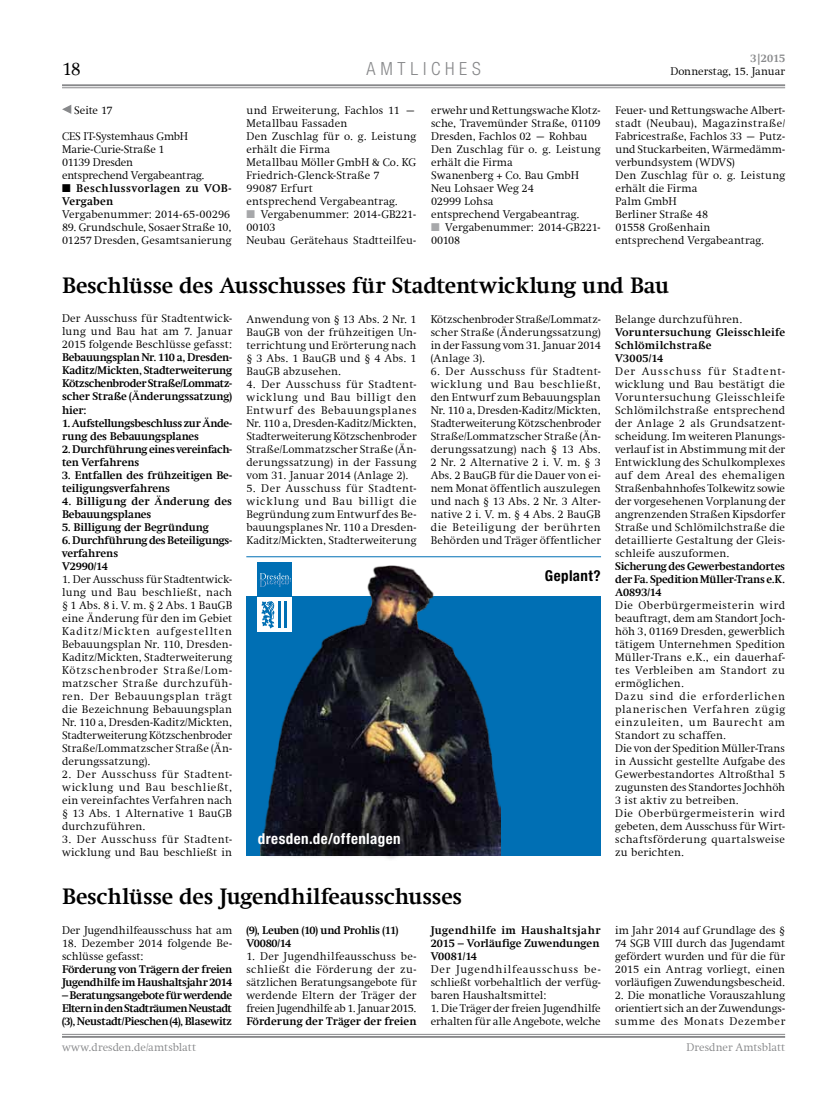
<style>
.page{position:relative;width:833px;height:1117px;background:#fff}
.page>*{position:absolute;margin:0;border:0;box-sizing:border-box;transform-origin:0 0}
.t1{font:700 22.5px "Swift Com";letter-spacing:-.01em;color:#000}
.t2{font:300 18.75px "Swift Com";color:#000}
.t3{font:300 condensed 18.12px "Helvetica Neue";color:#87888a}
.t4{font:700 condensed 15px "Helvetica Neue";letter-spacing:.03em;color:#fff}
.t5{font:700 condensed 15px "Helvetica Neue";letter-spacing:.03em;color:#000}
.t6{font:300 11.25px/13px "Swift Com";letter-spacing:.015em;color:#000;text-align:justify}
.t7{font:700 11.25px/13px "Swift Com";letter-spacing:-.01em;color:#000}
.t8{font:300 11.25px/13px "Swift Com";letter-spacing:-.01em;color:#000}
.t9{font:300 11.25px/13px "Swift Com";letter-spacing:.035em;color:#000}
.t10{font:700 11.25px/13px "Swift Com";letter-spacing:.02em;color:#000}
.t11{font:300 11.25px "Swift Com";letter-spacing:.005em;color:#87888a}
.t12{font:700 11.25px/13px "Swift Com";letter-spacing:.035em;color:#000}
.t13{font:300 11.25px/13px "Swift Com";letter-spacing:-.005em;color:#000}
.t14{font:700 11.25px "Swift Com";color:#87888a}
.s1{color:#a7a8aa}
</style>
<div class="page">
<hr style="left:62px;top:87px;width:723px;height:1px;background:#87888a">
<hr style="left:62px;top:84px;width:723px;height:2px;background:#87888a">
<hr style="left:62px;top:1033px;width:723px;height:1px;background:#87888a">
<hr style="left:62px;top:1035px;width:723px;height:2px;background:#87888a">
<svg style="left:62px;top:105px;width:9px;height:9px"></svg>
<div style="left:246px;top:596px;width:355px;height:259px;background:#006fb4"></div>
<img style="left:261px;top:557px;width:239px;height:298px">
<div style="left:260px;top:835px;width:155px;height:26px;background:#000;opacity:.75"></div>
<hr style="left:246px;top:556px;width:355px;height:1px;background:#006fb4">
<div style="left:257px;top:562px;width:35px;height:35px;background:#006fb4"></div>
<div style="left:257px;top:597px;width:35px;height:34px;background:#fff"></div>
<svg style="left:261px;top:601px;width:13px;height:27px"></svg>
<hr style="left:278px;top:601px;width:3px;height:26px;background:#006fb4">
<hr style="left:284px;top:601px;width:3px;height:26px;background:#006fb4">
<svg style="left:260px;top:572px;width:31px;height:15px"></svg>
<h2 class="t2" style="left:62px;top:58px;width:21px">18</h2>
<h3 class="t3" style="left:366px;top:58px;width:28px">A MTL</h3>
<h3 class="t3" style="left:423px;top:58px;width:22px">I CHES</h3>
<p class="t6" style="left:74px;top:104px;width:40px">Seite 17</p>
<p class="t8" style="left:62px;top:130px;width:144px">CES IT-Systemhaus GmbH<br>Marie-Curie-Straße 1<br>01139 Dresden<br>entsprechend Vergabeantrag.</p>
<p class="t12" style="left:62px;top:182px;width:171px">■ Beschlussvorlagen zu VOB-<br>Vergaben</p>
<p class="t6" style="left:62px;top:208px;width:170px">Vergabenummer: 2014-65-00296</p>
<p class="t6" style="left:62px;top:221px;width:171px">89. Grundschule, Sosaer Straße 10,<br>01257 Dresden, Gesamtsanierung</p>
<p class="t6" style="left:246px;top:104px;width:171px;text-align:left">und Erweiterung, Fachlos 11 –<br>Metallbau Fassaden<br>Den Zuschlag für o. g. Leistung erhält die Firma<br>Metallbau Möller GmbH &amp; Co. KG<br>Friedrich-Glenck-Straße 7<br>99087 Erfurt<br>entsprechend Vergabeantrag.</p>
<p class="t6" style="left:246px;top:208px;width:171px;text-align:left"><span class="s1">■</span> Vergabenummer: 2014-GB221-<br>00103<br>Neubau Gerätehaus Stadtteilfeu-</p>
<p class="t6" style="left:431px;top:104px;width:171px;text-align:left">erwehr und Rettungswache Klotz&shy;sche, Travemünder Straße, 01109<br>Dresden, Fachlos 02 – Rohbau<br>Den Zuschlag für o. g. Leistung erhält die Firma<br>Swanenberg + Co. Bau GmbH<br>Neu Lohsaer Weg 24<br>02999 Lohsa<br>entsprechend Vergabeantrag.</p>
<p class="t13" style="left:431px;top:221px;width:171px"><span class="s1">■</span> Vergabenummer: 2014-GB221-<br>00108</p>
<p class="t14" style="left:750px;top:52px;width:36px">3|2015</p>
<p class="t6" style="left:670px;top:65px;width:116px">Donnerstag, 15. Januar</p>
<p class="t6" style="left:615px;top:104px;width:171px;text-align:left">Feuer- und Rettungswache Albert&shy;stadt (Neubau), Magazinstraße/<br>Fabricestraße, Fachlos 33 – Putz&shy;und Stuckarbeiten, Wärmedämm&shy;verbundsystem (WDVS)<br>Den Zuschlag für o. g. Leistung erhält die Firma<br>Palm GmbH<br>Berliner Straße 48<br>01558 Großenhain<br>entsprechend Vergabeantrag.</p>
<h1 class="t1" style="left:62px;top:272px;width:609px">Beschlüsse des Ausschusses für Stadtentwicklung und Bau</h1>
<p class="t6" style="left:62px;top:312px;width:172px">Der Ausschuss für Stadtentwick&shy;lung und Bau hat am 7. Januar 2015 folgende Beschlüsse gefasst:</p>
<p class="t7" style="left:62px;top:351px;width:172px;text-align:justify">Bebauungsplan Nr. 110 a, Dresden-Kaditz/Mickten, Stadterweiterung Kötzschenbroder Straße/Lommatz&shy;scher Straße (Änderungssatzung) hier:</p>
<p class="t7" style="left:62px;top:416px;width:172px">1. Aufstellungsbeschluss zur Ände&shy;rung des Bebauungsplanes</p>
<p class="t7" style="left:62px;top:442px;width:172px">2. Durchführung eines vereinfach&shy;ten Verfahrens</p>
<p class="t7" style="left:62px;top:468px;width:172px">3. Entfallen des frühzeitigen Be&shy;teiligungsverfahrens</p>
<p class="t7" style="left:62px;top:494px;width:172px">4. Billigung der Änderung des<br>Bebauungsplanes</p>
<p class="t7" style="left:62px;top:520px;width:148px">5. Billigung der Begründung</p>
<p class="t7" style="left:62px;top:533px;width:172px">6. Durchführung des Beteiligungs&shy;verfahrens<br>V2990/14</p>
<p class="t6" style="left:62px;top:572px;width:172px">1. Der Ausschuss für Stadtentwick&shy;lung und Bau beschließt, nach § 1 Abs. 8 i. V. m. § 2 Abs. 1 BauGB eine Änderung für den im Gebiet Kaditz/Mickten aufgestellten Bebauungsplan Nr. 110, Dresden-Kaditz/Mickten, Stadterweiterung Kötzschenbroder Straße/Lom&shy;matzscher Straße durchzufüh&shy;ren. Der Bebauungsplan trägt die Bezeichnung Bebauungsplan Nr. 110 a, Dresden-Kaditz/Mickten, Stadterweiterung Kötzschenbroder Straße/Lommatzscher Straße (Än&shy;derungssatzung).</p>
<p class="t6" style="left:62px;top:767px;width:172px">2. Der Ausschuss für Stadtent&shy;wicklung und Bau beschließt, ein vereinfachtes Verfahren nach § 13 Abs. 1 Alternative 1 BauGB durchzuführen.</p>
<p class="t9" style="left:62px;top:832px;width:172px">3. Der Ausschuss für Stadtent&shy;wicklung und Bau beschließt in</p>
<p class="t6" style="left:246px;top:312px;width:172px">Anwendung von § 13 Abs. 2 Nr. 1<br>BauGB von der frühzeitigen Un&shy;terrichtung und Erörterung nach § 3 Abs. 1 BauGB und § 4 Abs. 1<br>BauGB abzusehen.</p>
<p class="t6" style="left:246px;top:377px;width:172px">4. Der Ausschuss für Stadtent&shy;wicklung und Bau billigt den Entwurf des Bebauungsplanes Nr. 110 a, Dresden-Kaditz/Mickten, Stadterweiterung Kötzschenbroder Straße/Lommatzscher Straße (Än&shy;derungssatzung) in der Fassung vom 31. Januar 2014 (Anlage 2).</p>
<p class="t6" style="left:246px;top:481px;width:172px">5. Der Ausschuss für Stadtent&shy;wicklung und Bau billigt die Begründung zum Entwurf des Be&shy;bauungsplanes Nr. 110 a Dresden-Kaditz/Mickten, Stadterweiterung</p>
<p class="t6" style="left:431px;top:312px;width:172px">Kötzschenbroder Straße/Lommatz&shy;scher Straße (Änderungssatzung) in der Fassung vom 31. Januar 2014 (Anlage 3).</p>
<p class="t6" style="left:431px;top:364px;width:172px">6. Der Ausschuss für Stadtent&shy;wicklung und Bau beschließt, den Entwurf zum Bebauungsplan Nr. 110 a, Dresden-Kaditz/Mickten, Stadterweiterung Kötzschenbroder Straße/Lommatzscher Straße (Än&shy;derungssatzung) nach § 13 Abs.<br>2 Nr. 2 Alternative 2 i. V. m. § 3<br>Abs. 2 BauGB für die Dauer von ei&shy;nem Monat öffentlich auszulegen und nach § 13 Abs. 2 Nr. 3 Alter&shy;native 2 i. V. m. § 4 Abs. 2 BauGB die Beteiligung der berührten Behörden und Träger öffentlicher</p>
<h3 class="t5" style="left:545px;top:566px;width:57px">Geplant?</h3>
<h3 class="t4" style="left:258px;top:829px;width:144px">dresden.de/offenlagen</h3>
<h1 class="t1" style="left:62px;top:883px;width:402px">Beschlüsse des Jugendhilfeausschusses</h1>
<p class="t6" style="left:62px;top:923px;width:172px">Der Jugendhilfeausschuss hat am</p>
<p class="t6" style="left:62px;top:936px;width:172px">18. Dezember 2014 folgende Be&shy;schlüsse gefasst:</p>
<p class="t7" style="left:62px;top:962px;width:172px">Förderung von Trägern der freien<br>Jugendhilfe im Haushaltsjahr 2014</p>
<p class="t7" style="left:62px;top:988px;width:172px;text-align:justify">– Beratungsangebote für werdende Eltern in den Stadträumen Neustadt (3), Neustadt/Pieschen (4), Blasewitz</p>
<p class="t7" style="left:246px;top:923px;width:153px">(9), Leuben (10) und Prohlis (11)<br>V0080/14</p>
<p class="t6" style="left:246px;top:949px;width:172px">1. Der Jugendhilfeausschuss be&shy;schließt die Förderung der zu&shy;sätzlichen Beratungsangebote für werdende Eltern der Träger der freien Jugendhilfe ab 1. Januar 2015.</p>
<p class="t7" style="left:246px;top:1014px;width:172px">Förderung der Träger der freien</p>
<p class="t7" style="left:431px;top:923px;width:172px;text-align:justify">Jugendhilfe im Haushaltsjahr 2015 – Vorläufige Zuwendungen V0081/14</p>
<p class="t6" style="left:431px;top:962px;width:172px">Der Jugendhilfeausschuss be&shy;schließt vorbehaltlich der verfüg&shy;baren Haushaltsmittel:</p>
<p class="t6" style="left:431px;top:1001px;width:172px">1. Die Träger der freien Jugendhilfe erhalten für alle Angebote, welche</p>
<p class="t6" style="left:615px;top:312px;width:129px">Belange durchzuführen.</p>
<p class="t10" style="left:615px;top:325px;width:172px">Voruntersuchung Gleisschleife<br>Schlömilchstraße<br>V3005/14</p>
<p class="t6" style="left:615px;top:364px;width:172px">Der Ausschuss für Stadtent&shy;wicklung und Bau bestätigt die Voruntersuchung Gleisschleife Schlömilchstraße entsprechend der Anlage 2 als Grundsatzent&shy;scheidung. Im weiteren Planungs&shy;verlauf ist in Abstimmung mit der Entwicklung des Schulkomplexes auf dem Areal des ehemaligen Straßenbahnhofes Tolkewitz sowie der vorgesehenen Vorplanung der angrenzenden Straßen Kipsdorfer Straße und Schlömilchstraße die detaillierte Gestaltung der Gleis&shy;schleife auszuformen.</p>
<p class="t7" style="left:615px;top:559px;width:171px;text-align:justify">Sicherung des Gewerbestandortes der Fa. Spedition Müller-Trans e.K.<br>A0893/14</p>
<p class="t6" style="left:615px;top:598px;width:171px;text-align:left">Die Oberbürgermeisterin wird beauftragt, dem am Standort Joch&shy;höh 3, 01169 Dresden, gewerblich tätigem Unternehmen Spedition<br>Müller-Trans e.K., ein dauerhaf&shy;tes Verbleiben am Standort zu ermöglichen.<br>Dazu sind die erforderlichen planerischen Verfahren zügig einzuleiten, um Baurecht am<br>Standort zu schaffen.<br>Die von der Spedition Müller-Trans in Aussicht gestellte Aufgabe des<br>Gewerbestandortes Altroßthal 5 zugunsten des Standortes Jochhöh<br>3 ist aktiv zu betreiben.<br>Die Oberbürgermeisterin wird gebeten, dem Ausschuss für Wirt&shy;schaftsförderung quartalsweise zu berichten.</p>
<p class="t6" style="left:615px;top:923px;width:172px">im Jahr 2014 auf Grundlage des § 74 SGB VIII durch das Jugendamt gefördert wurden und für die für 2015 ein Antrag vorliegt, einen vorläufigen Zuwendungsbescheid.</p>
<p class="t6" style="left:615px;top:988px;width:172px">2. Die monatliche Vorauszahlung orientiert sich an der Zuwendungs&shy;summe des Monats Dezember</p>
<p class="t11" style="left:62px;top:1040px;width:135px">www.dresden.de/amtsblatt</p>
<p class="t11" style="left:686px;top:1040px;width:100px">Dresdner Amtsblatt</p>
</div>
